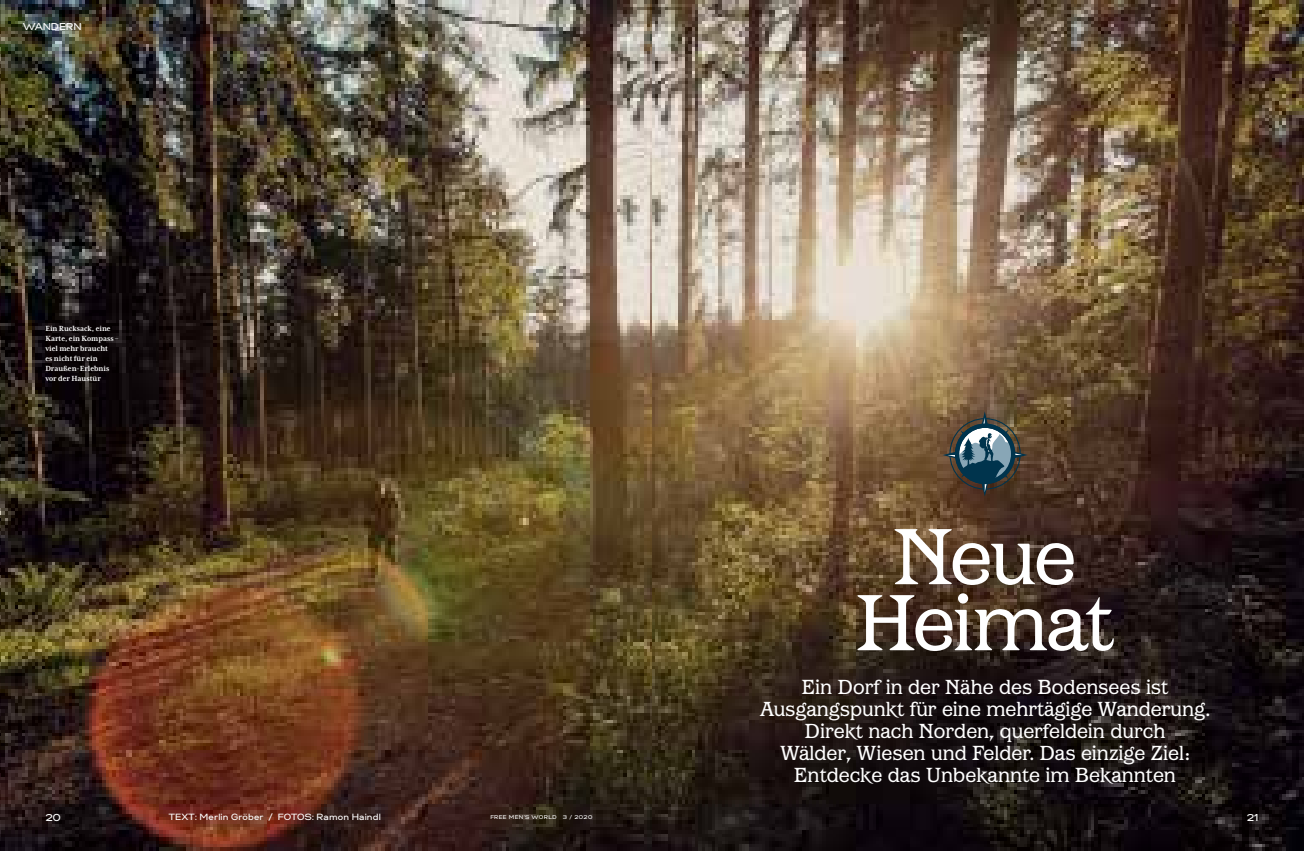
<style>
.page{position:relative;width:1304px;height:851px;background:#fff}
.page>*{position:absolute;margin:0;border:0;box-sizing:border-box;transform-origin:0 0}
.t1{font:78px/66px "Barcelona BQ";letter-spacing:-.025em;color:#fff;text-align:center}
.t2{font:20px/22px "Barcelona BQ";color:#fff;text-align:center}
.t3{font:10px "Gabriel Sans Medium";color:#fff}
.t4{font:9px "Gabriel Sans Medium";color:#fff}
.t5{font:700 8.5px/10px "Mrs Eaves XL Serif Nar OT";color:#fff}
.t6{font:5.5px "Gabriel Sans Medium";letter-spacing:.06em;color:#fff}
</style>
<div class="page">
<img style="left:652px;top:0;width:652px;height:850px">
<img style="left:0;top:0;width:652px;height:850px">
<svg style="left:943px;top:411px;width:85px;height:85px;background:#545752"></svg>
<p class="t3" style="left:23px;top:20px;width:61px">WANDERN</p>
<p class="t5" style="left:45px;top:324px;width:74px">Ein Rucksack, eine<br>Karte, ein Kompass – viel mehr braucht<br>es nicht für ein<br>Draußen-Erlebnis vor der Haustür</p>
<h1 class="t1" style="left:857px;top:525px;width:258px">Neue<br>Heimat</h1>
<p class="t2" style="left:760px;top:676px;width:452px">Ein Dorf in der Nähe des Bodensees ist Ausgangspunkt für eine mehrtägige Wanderung.<br>Direkt nach Norden, querfeldein durch<br>Wälder, Wiesen und Felder. Das einzige Ziel:<br>Entdecke das Unbekannte im Bekannten</p>
<p class="t3" style="left:45px;top:811px;width:17px">20</p>
<p class="t4" style="left:169px;top:811px;width:213px">TEXT: MERLIN GRÖBER / FOTOS: RAMON HAINDL</p>
<p class="t6" style="left:490px;top:813px;width:104px">FREE MEN’S WORLD 3 / 2020</p>
<p class="t3" style="left:1247px;top:811px;width:13px">21</p>
</div>
